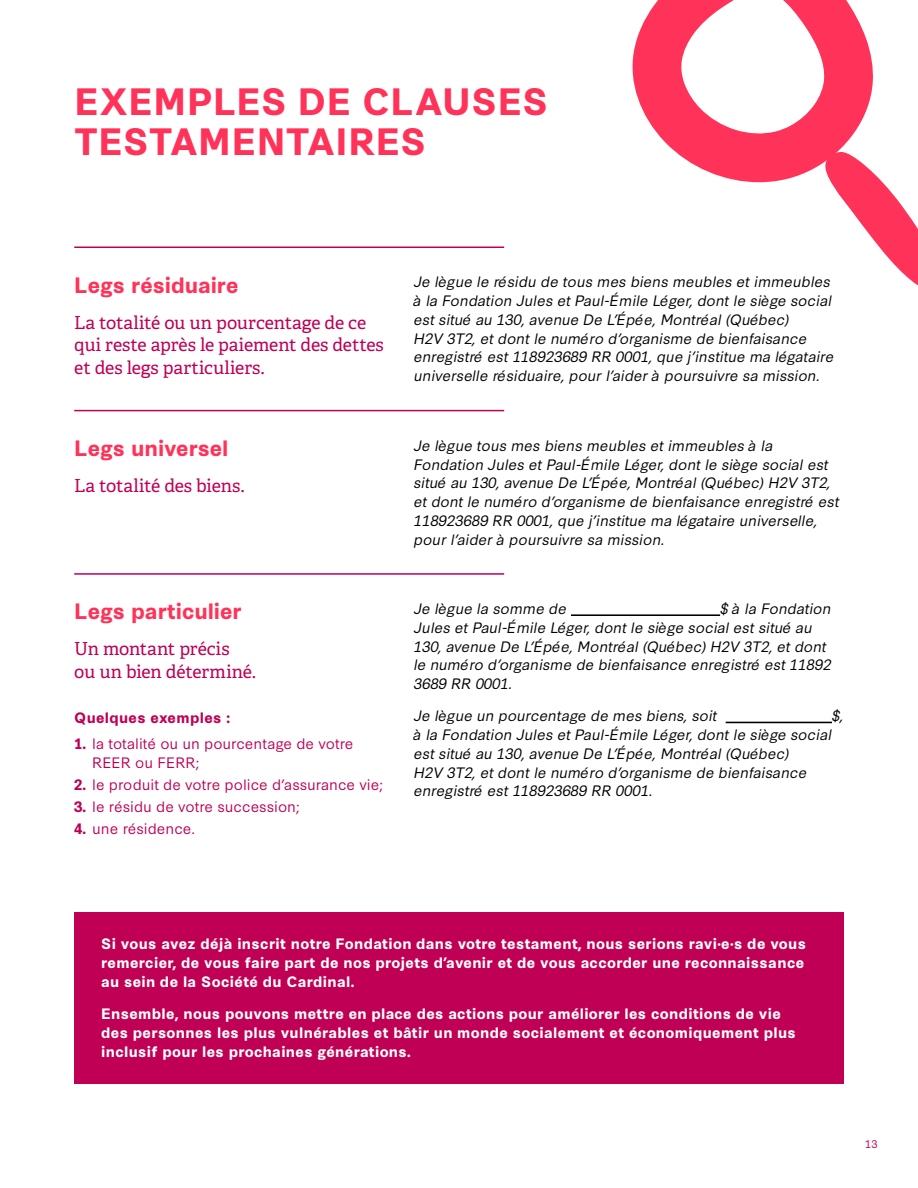
<style>
.page{position:relative;width:918px;height:1188px;background:#fff}
.page>*{position:absolute;margin:0;border:0;box-sizing:border-box;transform-origin:0 0}
.t1{font:700 36px/40.5px "Synthese";letter-spacing:.015em;color:#ff3359}
.t2{font:700 21px "Synthese";letter-spacing:-.005em;color:#ff3359}
.t3{font:18px/22.5px "Adelle";letter-spacing:-.005em;color:#bf0054}
.t4{font:italic 14.25px/18.8px "Synthese";color:#000100}
.t5{font:700 14.25px/18.8px "Synthese";letter-spacing:.025em;color:#fff;text-align:justify}
.t6{font:14.25px/18.8px "Synthese";color:#bf0054}
.t7{font:700 14.25px "Synthese";letter-spacing:.025em;color:#bf0054}
.t8{font:10.5px "Synthese";color:#bf0054}
.s1{font-weight:700}
</style>
<div class="page">
<hr style="left:571px;top:614px;width:149px;height:2px;background:#000100">
<hr style="left:726px;top:722px;width:106px;height:1px;background:#000100">
<div style="left:74px;top:912px;width:770px;height:172px;background:#bf0054"></div>
<hr style="left:74px;top:573px;width:430px;height:2px;background:#bf0054">
<hr style="left:74px;top:410px;width:430px;height:1px;background:#bf0054">
<hr style="left:74px;top:247px;width:430px;height:1px;background:#bf0054">
<svg style="left:632px;top:0;width:241px;height:182px;fill:#ff3359"></svg>
<svg style="left:820px;top:152px;width:98px;height:134px"></svg>
<h1 class="t1" style="left:74px;top:79px;width:475px">EXEMPLES DE CLAUSES<br>TESTAMENTAIRES</h1>
<h2 class="t2" style="left:74px;top:269px;width:166px">Legs résiduaire</h2>
<p class="t3" style="left:74px;top:312px;width:311px">La totalité ou un pourcentage de ce qui reste après le paiement des dettes et des legs particuliers.</p>
<h2 class="t2" style="left:74px;top:431px;width:156px">Legs universel</h2>
<p class="t3" style="left:74px;top:474px;width:172px">La totalité des biens.</p>
<h2 class="t2" style="left:74px;top:595px;width:169px">Legs particulier</h2>
<p class="t3" style="left:74px;top:638px;width:183px">Un montant précis<br>ou un bien déterminé.</p>
<p class="t7" style="left:74px;top:707px;width:157px">Quelques exemples :</p>
<p class="t6" style="left:92px;top:733px;width:263px;text-indent:-18px"><span class="s1">1.</span> la totalité ou un pourcentage de votre<br>REER ou FERR;</p>
<p class="t6" style="left:74px;top:774px;width:310px"><span class="s1">2.</span> le produit de votre police d’assurance vie;</p>
<p class="t6" style="left:74px;top:796px;width:227px"><span class="s1">3.</span> le résidu de votre succession;</p>
<p class="t6" style="left:74px;top:818px;width:122px"><span class="s1">4.</span> une résidence.</p>
<p class="t4" style="left:414px;top:271px;width:422px">Je lègue le résidu de tous mes biens meubles et immeubles à la Fondation Jules et Paul-Émile Léger, dont le siège social est situé au 130, avenue De L’Épée, Montréal (Québec)<br>H2V 3T2, et dont le numéro d’organisme de bienfaisance enregistré est 118923689 RR 0001, que j’institue ma légataire universelle résiduaire, pour l’aider à poursuivre sa mission.</p>
<p class="t4" style="left:414px;top:435px;width:427px">Je lègue tous mes biens meubles et immeubles à la Fondation Jules et Paul-Émile Léger, dont le siège social est situé au 130, avenue De L’Épée, Montréal (Québec) H2V 3T2, et dont le numéro d’organisme de bienfaisance enregistré est 118923689 RR 0001, que j’institue ma légataire universelle, pour l’aider à poursuivre sa mission.</p>
<p class="t4" style="left:414px;top:598px;width:419px;text-indent:306px">$ à la Fondation Jules et Paul-Émile Léger, dont le siège social est situé au 130, avenue De L’Épée, Montréal (Québec) H2V 3T2, et dont le numéro d’organisme de bienfaisance enregistré est 11892<br>3689 RR 0001.</p>
<p class="t4" style="left:414px;top:705px;width:305px">Je lègue un pourcentage de mes biens, soit</p>
<p class="t4" style="left:832px;top:705px;width:13px">$,</p>
<p class="t4" style="left:414px;top:724px;width:420px">à la Fondation Jules et Paul-Émile Léger, dont le siège social est situé au 130, avenue De L’Épée, Montréal (Québec)<br>H2V 3T2, et dont le numéro d’organisme de bienfaisance enregistré est 118923689 RR 0001.</p>
<p class="t4" style="left:414px;top:598px;width:154px">Je lègue la somme de</p>
<p class="t5" style="left:101px;top:934px;width:706px">Si vous avez déjà inscrit notre Fondation dans votre testament, nous serions ravi·e·s de vous remercier, de vous faire part de nos projets d’avenir et de vous accorder une reconnaissance au sein de la Société du Cardinal.</p>
<p class="t5" style="left:101px;top:1003px;width:696px;text-align:left">Ensemble, nous pouvons mettre en place des actions pour améliorer les conditions de vie des personnes les plus vulnérables et bâtir un monde socialement et économiquement plus inclusif pour les prochaines générations.</p>
<p class="t8" style="left:865px;top:1135px;width:14px">13</p>
</div>
